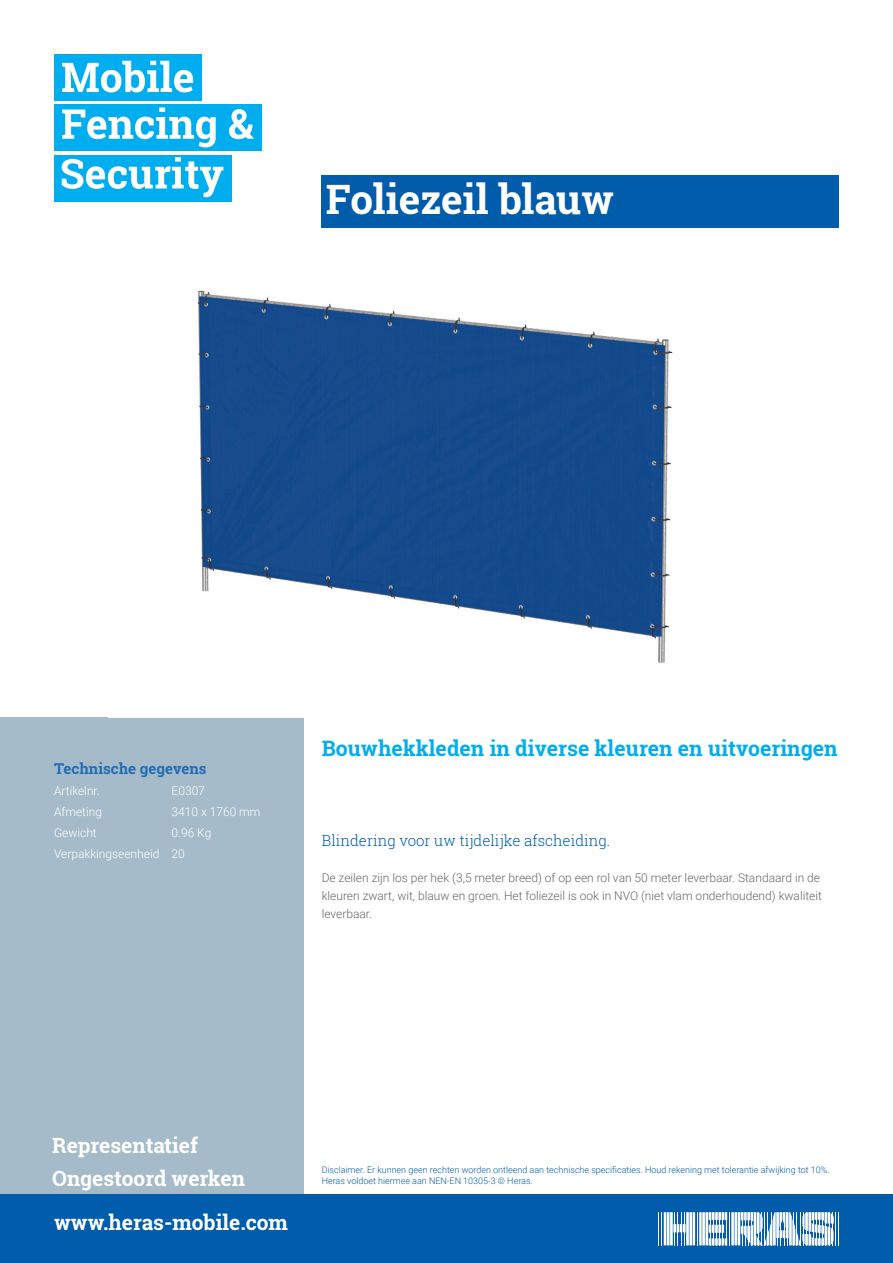
<style>
.page{position:relative;width:893px;height:1263px;background:#fff}
.page>*{position:absolute;margin:0;border:0;box-sizing:border-box;transform-origin:0 0}
.t1{font:700 40.5px "Roboto Slab";color:#fff}
.t2{font:700 21.3px "Roboto Slab";color:#00aeef}
.t3{font:700 21px/33px "Roboto Slab";color:#fff}
.t4{font:300 15px "Roboto Slab";color:#015dab}
.t5{font:700 15px "Roboto Slab";color:#226cb5}
.t6{font:300 12px/18px "Roboto";color:#66676b}
.t7{font:300 12px/21px "Roboto";color:#fff}
.t8{font:300 9px/10.8px "Roboto";color:#015dab}
</style>
<div class="page">
<div style="left:0;top:717px;width:304px;height:492px;background:#a5bbc9"></div>
<div style="left:322px;top:175px;width:517px;height:53px;background:#015dab"></div>
<img style="left:197px;top:290px;width:476px;height:374px">
<div style="left:0;top:1195px;width:893px;height:68px;background:#015dab"></div>
<hr style="left:658px;top:1212px;width:1px;height:33px;background:#fff">
<hr style="left:662px;top:1212px;width:1px;height:33px;background:#fff">
<hr style="left:697px;top:1212px;width:1px;height:33px;background:#fff">
<hr style="left:835px;top:1212px;width:1px;height:33px;background:#fff">
<hr style="left:838px;top:1212px;width:1px;height:33px;background:#fff">
<svg style="left:664px;top:1212px;width:31px;height:33px"></svg>
<hr style="left:705px;top:1212px;width:3px;height:33px;background:#fff">
<hr style="left:702px;top:1212px;width:3px;height:33px;background:#fff">
<hr style="left:699px;top:1212px;width:3px;height:33px;background:#fff">
<svg style="left:709px;top:1212px;width:125px;height:33px"></svg>
<div style="left:54px;top:54px;width:147px;height:47px;background:#00aeef"></div>
<div style="left:54px;top:104px;width:207px;height:47px;background:#00aeef"></div>
<div style="left:54px;top:155px;width:177px;height:46px;background:#00aeef"></div>
<svg style="left:62px;top:61px;width:131px;height:31px"></svg>
<svg style="left:62px;top:107px;width:154px;height:40px"></svg>
<svg style="left:229px;top:109px;width:25px;height:30px"></svg>
<svg style="left:62px;top:157px;width:161px;height:40px"></svg>
<h1 class="t1" style="left:326px;top:172px;width:289px">Foliezeil blauw</h1>
<p class="t5" style="left:54px;top:758px;width:154px">Technische gegevens</p>
<p class="t7" style="left:54px;top:780px;width:47px">Artikelnr.</p>
<p class="t7" style="left:172px;top:780px;width:35px">E0307</p>
<p class="t7" style="left:54px;top:801px;width:50px">Afmeting</p>
<p class="t7" style="left:172px;top:801px;width:91px">3410 x 1760 mm</p>
<p class="t7" style="left:54px;top:822px;width:44px">Gewicht</p>
<p class="t7" style="left:54px;top:822px;width:159px;text-indent:118px">0.96 Kg<br>Verpakkingseenheid 20</p>
<h2 class="t2" style="left:322px;top:734px;width:517px">Bouwhekkleden in diverse kleuren en uitvoeringen</h2>
<p class="t4" style="left:322px;top:830px;width:290px">Blindering voor uw tijdelijke afscheiding.</p>
<p class="t6" style="left:322px;top:868px;width:502px">De zeilen zijn los per hek (3,5 meter breed) of op een rol van 50 meter leverbaar. Standaard in de kleuren zwart, wit, blauw en groen. Het foliezeil is ook in NVO (niet vlam onderhoudend) kwaliteit leverbaar.</p>
<h3 class="t3" style="left:52px;top:1128px;width:194px">Representatief<br>Ongestoord werken</h3>
<h3 class="t3" style="left:54px;top:1206px;width:236px">www.heras-mobile.com</h3>
<p class="t8" style="left:322px;top:1164px;width:509px">Disclaimer. Er kunnen geen rechten worden ontleend aan technische specificaties. Houd rekening met tolerantie afwijking tot 10%.<br>Heras voldoet hiermee aan NEN-EN 10305-3 © Heras.</p>
</div>
